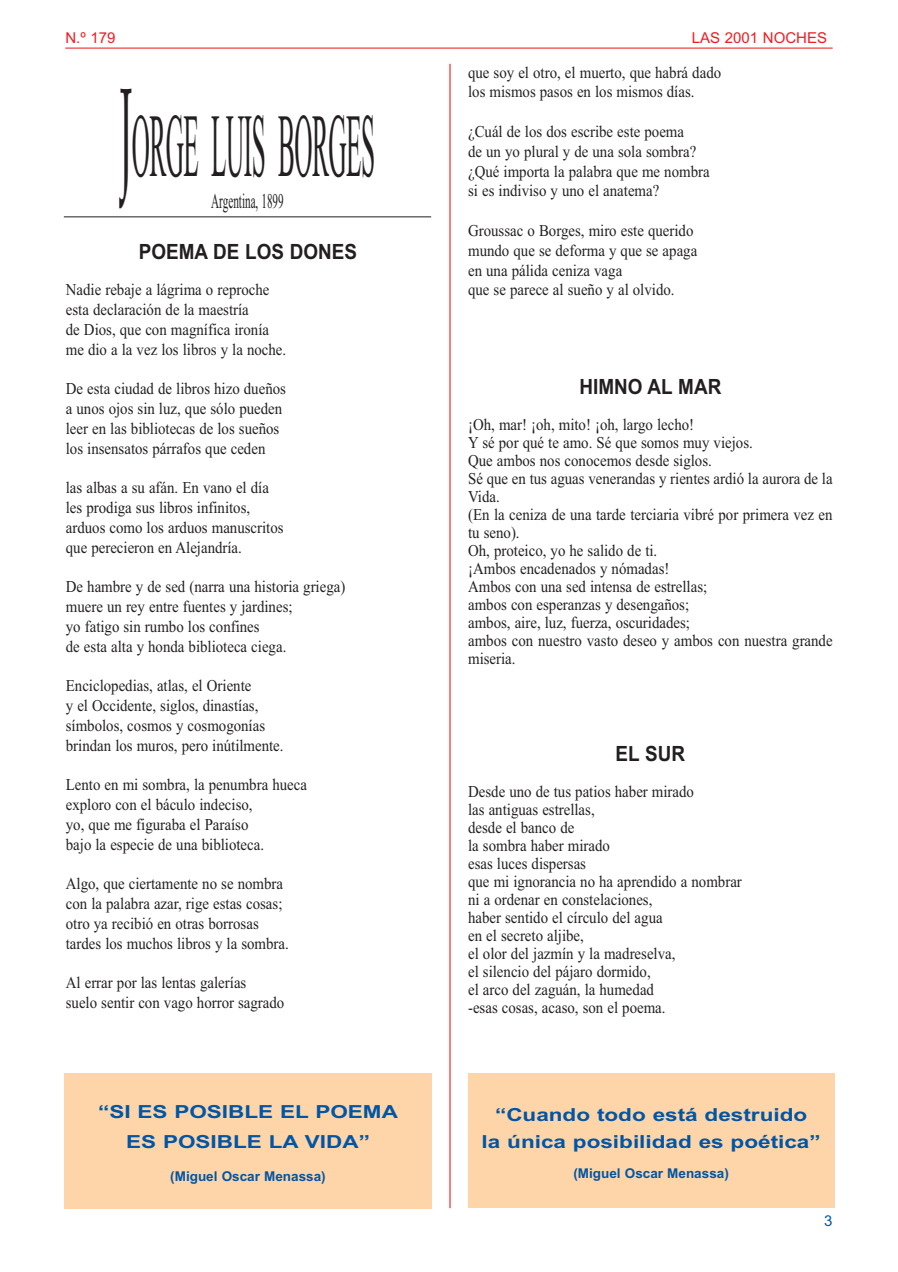
<style>
.page{position:relative;width:898px;height:1272px;background:#fff}
.page>*{position:absolute;margin:0;border:0;box-sizing:border-box;transform-origin:0 0}
.t1{font:90px "Times New Roman";letter-spacing:-.02em;color:#231f20;scale:.28 1}
.t2{font:700 21px "Arial";color:#231f20;scale:.9 1}
.t3{font:21px "Times New Roman";color:#231f20;scale:.53 1}
.t4{font:700 18px/30px "Arial";color:#0155a5;text-align:center;scale:1.25 1}
.t5{font:16.5px/19.8px "Times New Roman";color:#231f20;scale:.9 1}
.t6{font:15px "Arial";color:#ee1d23}
.t7{font:15px "Arial";color:#0155a5}
.t8{font:700 13.5px "Arial";color:#0155a5}
.s1{font-family:"Book Antiqua";font-size:135px}
</style>
<div class="page">
<hr style="left:65px;top:48px;width:767px;height:1px;background:#ee1d23">
<hr style="left:449px;top:64px;width:1px;height:1144px;background:#ee1d23">
<hr style="left:64px;top:216px;width:367px;height:1px;background:#231f20">
<div style="left:64px;top:1073px;width:367px;height:135px;background:#fdd5a8"></div>
<div style="left:468px;top:1073px;width:365px;height:135px;background:#fdd5a8"></div>
<p class="t6" style="left:65px;top:29px;width:52px">N.º 179</p>
<p class="t6" style="left:691px;top:29px;width:137px">LAS 2001 NOCHES</p>
<h1 class="t1" style="left:120px;top:92px;width:912px"><span class="s1">J</span>ORGE LUIS BORGES</h1>
<p class="t3" style="left:211px;top:188px;width:138px">Argentina, 1899</p>
<p class="t2" style="left:139px;top:240px;width:244px">POEMA DE LOS DONES</p>
<p class="t5" style="left:66px;top:279px;width:246px">Nadie rebaje a lágrima o reproche esta declaración de la maestría<br>de Dios, que con magnífica ironía me dio a la vez los libros y la noche.</p>
<p class="t5" style="left:66px;top:378px;width:246px">De esta ciudad de libros hizo dueños a unos ojos sin luz, que sólo pueden leer en las bibliotecas de los sueños los insensatos párrafos que ceden</p>
<p class="t5" style="left:66px;top:477px;width:243px">las albas a su afán. En vano el día les prodiga sus libros infinitos, arduos como los arduos manuscritos que perecieron en Alejandría.</p>
<p class="t5" style="left:66px;top:576px;width:312px">De hambre y de sed (narra una historia griega) muere un rey entre fuentes y jardines;<br>yo fatigo sin rumbo los confines<br>de esta alta y honda biblioteca ciega.</p>
<p class="t5" style="left:66px;top:675px;width:243px">Enciclopedias, atlas, el Oriente<br>y el Occidente, siglos, dinastías, símbolos, cosmos y cosmogonías brindan los muros, pero inútilmente.</p>
<p class="t5" style="left:66px;top:774px;width:269px">Lento en mi sombra, la penumbra hueca exploro con el báculo indeciso,<br>yo, que me figuraba el Paraíso<br>bajo la especie de una biblioteca.</p>
<p class="t5" style="left:66px;top:873px;width:249px">Algo, que ciertamente no se nombra con la palabra azar, rige estas cosas; otro ya recibió en otras borrosas tardes los muchos libros y la sombra.</p>
<p class="t5" style="left:66px;top:972px;width:244px">Al errar por las lentas galerías<br>suelo sentir con vago horror sagrado</p>
<p class="t4" style="left:98px;top:1096px;width:241px">“SI ES POSIBLE EL POEMA<br>ES POSIBLE LA VIDA”</p>
<p class="t8" style="left:170px;top:1168px;width:157px">(Miguel Oscar Menassa)</p>
<p class="t5" style="left:468px;top:62px;width:282px">que soy el otro, el muerto, que habrá dado los mismos pasos en los mismos días.</p>
<p class="t5" style="left:468px;top:121px;width:270px">¿Cuál de los dos escribe este poema<br>de un yo plural y de una sola sombra? ¿Qué importa la palabra que me nombra si es indiviso y uno el anatema?</p>
<p class="t5" style="left:468px;top:220px;width:256px">Groussac o Borges, miro este querido mundo que se deforma y que se apaga en una pálida ceniza vaga<br>que se parece al sueño y al olvido.</p>
<p class="t2" style="left:579px;top:374px;width:159px">HIMNO AL MAR</p>
<p class="t5" style="left:468px;top:415px;width:406px;line-height:18px">¡Oh, mar! ¡oh, mito! ¡oh, largo lecho!<br>Y sé por qué te amo. Sé que somos muy viejos.<br>Que ambos nos conocemos desde siglos.<br>Sé que en tus aguas venerandas y rientes ardió la aurora de la Vida.<br>(En la ceniza de una tarde terciaria vibré por primera vez en tu seno).<br>Oh, proteico, yo he salido de ti.<br>¡Ambos encadenados y nómadas!<br>Ambos con una sed intensa de estrellas;<br>ambos con esperanzas y desengaños;<br>ambos, aire, luz, fuerza, oscuridades;<br>ambos con nuestro vasto deseo y ambos con nuestra grande miseria.</p>
<p class="t2" style="left:615px;top:741px;width:79px">EL SUR</p>
<p class="t5" style="left:468px;top:782px;width:305px;line-height:18px">Desde uno de tus patios haber mirado<br>las antiguas estrellas,<br>desde el banco de<br>la sombra haber mirado<br>esas luces dispersas<br>que mi ignorancia no ha aprendido a nombrar ni a ordenar en constelaciones,<br>haber sentido el círculo del agua<br>en el secreto aljibe,<br>el olor del jazmín y la madreselva,<br>el silencio del pájaro dormido,<br>el arco del zaguán, la humedad<br>-esas cosas, acaso, son el poema.</p>
<p class="t4" style="left:481px;top:1101px;width:273px;line-height:27px">“Cuando todo está destruido<br>la única posibilidad es poética”</p>
<p class="t8" style="left:573px;top:1165px;width:157px">(Miguel Oscar Menassa)</p>
<p class="t7" style="left:824px;top:1212px;width:10px">3</p>
</div>
